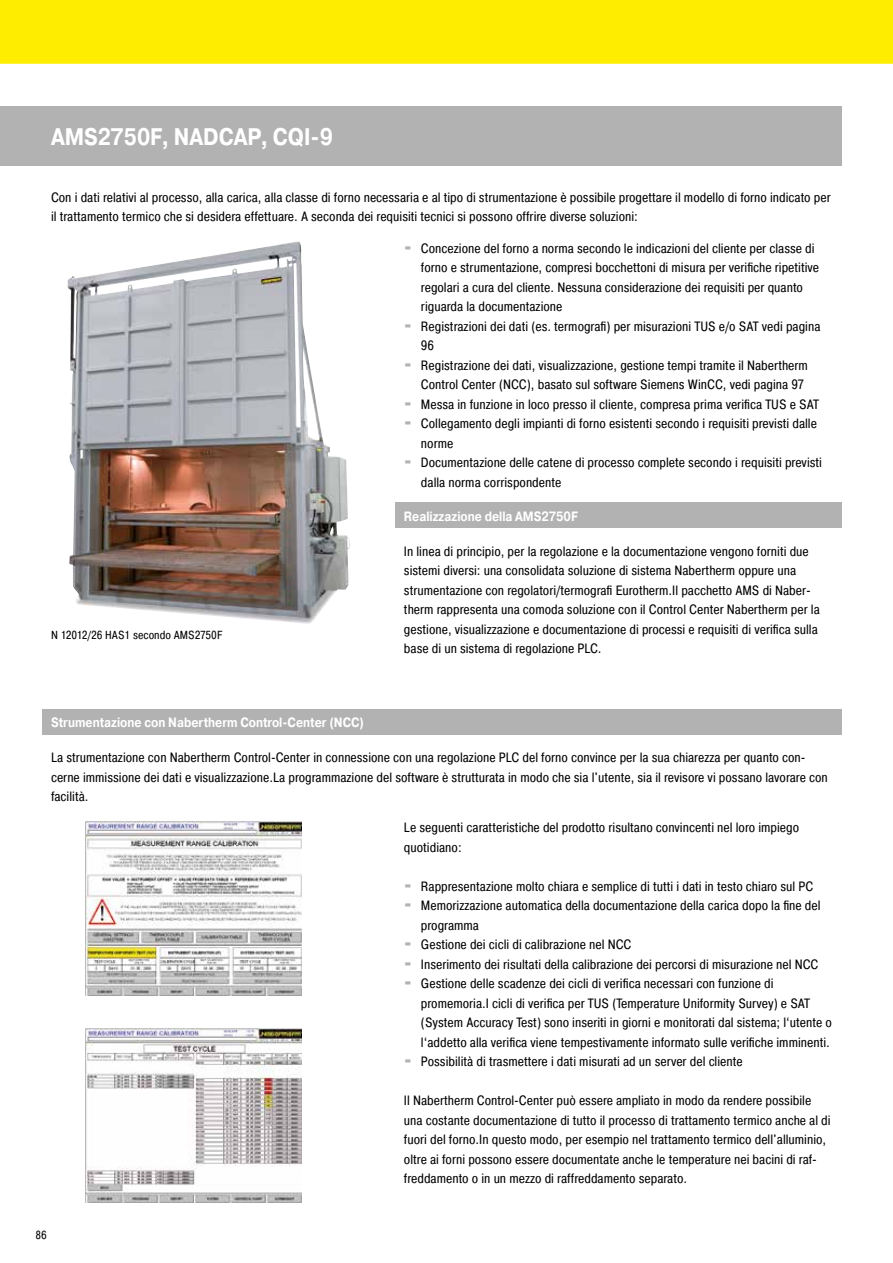
<style>
.page{position:relative;width:893px;height:1263px;background:#fff}
.page>*{position:absolute;margin:0;border:0;box-sizing:border-box;transform-origin:0 0}
.t1{font:700 24px "Pragmatica";color:#fff;scale:.85 1}
.t2{font:13.5px/19.5px "Pragmatica Cond";color:#000}
.t3{font:700 13.5px "Pragmatica";color:#fff;scale:.85 1}
.t4{font:11.7px "Pragmatica Cond";color:#000}
.s1{font-family:"Blackoak Std";color:#b3b2b2}
</style>
<div class="page">
<div style="left:0;top:106px;width:842px;height:60px;background:#b3b2b2"></div>
<img style="left:67px;top:242px;width:283px;height:382px">
<img style="left:85px;top:1029px;width:217px;height:173px">
<img style="left:85px;top:822px;width:217px;height:173px">
<div style="left:395px;top:502px;width:447px;height:26px;background:#b3b2b2"></div>
<div style="left:43px;top:709px;width:799px;height:26px;background:#b3b2b2"></div>
<div style="left:0;top:0;width:893px;height:64px;background:#ffed00"></div>
<h1 class="t1" style="left:51px;top:122px;width:333px">AMS2750F, NADCAP, CQI-9</h1>
<p class="t2" style="left:51px;top:187px;width:781px">Con i dati relativi al processo, alla carica, alla classe di forno necessaria e al tipo di strumentazione è possibile progettare il modello di forno indicato per il trattamento termico che si desidera effettuare. A seconda dei requisiti tecnici si possono offrire diverse soluzioni:</p>
<p class="t2" style="left:404px;top:238px;width:412px"><span class="s1">·</span> Concezione del forno a norma secondo le indicazioni del cliente per classe di</p>
<p class="t2" style="left:421px;top:258px;width:400px">forno e strumentazione, compresi bocchettoni di misura per verifiche ripetitive</p>
<p class="t2" style="left:421px;top:277px;width:384px">regolari a cura del cliente. Nessuna considerazione dei requisiti per quanto</p>
<p class="t2" style="left:421px;top:297px;width:143px">riguarda la documentazione</p>
<p class="t2" style="left:404px;top:316px;width:418px"><span class="s1">·</span> Registrazioni dei dati (es. termografi) per misurazioni TUS e/o SAT vedi pagina</p>
<p class="t2" style="left:421px;top:336px;width:15px">96</p>
<p class="t2" style="left:404px;top:355px;width:405px"><span class="s1">·</span> Registrazione dei dati, visualizzazione, gestione tempi tramite il Nabertherm</p>
<p class="t2" style="left:421px;top:375px;width:385px">Control Center (NCC), basato sul software Siemens WinCC, vedi pagina 97</p>
<p class="t2" style="left:404px;top:394px;width:417px"><span class="s1">·</span> Messa in funzione in loco presso il cliente, compresa prima verifica TUS e SAT</p>
<p class="t2" style="left:404px;top:414px;width:415px"><span class="s1">·</span> Collegamento degli impianti di forno esistenti secondo i requisiti previsti dalle</p>
<p class="t2" style="left:421px;top:433px;width:34px">norme</p>
<p class="t2" style="left:404px;top:453px;width:420px"><span class="s1">·</span> Documentazione delle catene di processo complete secondo i requisiti previsti</p>
<p class="t2" style="left:421px;top:472px;width:142px">dalla norma corrispondente</p>
<p class="t4" style="left:51px;top:627px;width:173px">N 12012/26 HAS1 secondo AMS2750F</p>
<p class="t3" style="left:404px;top:507px;width:206px">Realizzazione della AMS2750F</p>
<p class="t2" style="left:404px;top:541px;width:417px">In linea di principio, per la regolazione e la documentazione vengono forniti due sistemi diversi: una consolidata soluzione di sistema Nabertherm oppure una strumentazione con regolatori/termografi Eurotherm.Il pacchetto AMS di Naber&shy;therm rappresenta una comoda soluzione con il Control Center Nabertherm per la gestione, visualizzazione e documentazione di processi e requisiti di verifica sulla base di un sistema di regolazione PLC.</p>
<p class="t3" style="left:51px;top:714px;width:370px">Strumentazione con Nabertherm Control-Center (NCC)</p>
<p class="t2" style="left:51px;top:748px;width:778px">La strumentazione con Nabertherm Control-Center in connessione con una regolazione PLC del forno convince per la sua chiarezza per quanto con&shy;cerne immissione dei dati e visualizzazione.La programmazione del software è strutturata in modo che sia l'utente, sia il revisore vi possano lavorare con facilità.</p>
<p class="t4" style="left:35px;top:1228px;width:13px">86</p>
<p class="t2" style="left:404px;top:818px;width:397px">Le seguenti caratteristiche del prodotto risultano convincenti nel loro impiego quotidiano:</p>
<p class="t2" style="left:404px;top:876px;width:411px"><span class="s1">·</span> Rappresentazione molto chiara e semplice di tutti i dati in testo chiaro sul PC</p>
<p class="t2" style="left:404px;top:896px;width:418px"><span class="s1">·</span> Memorizzazione automatica della documentazione della carica dopo la fine del</p>
<p class="t2" style="left:421px;top:915px;width:60px">programma</p>
<p class="t2" style="left:404px;top:935px;width:229px"><span class="s1">·</span> Gestione dei cicli di calibrazione nel NCC</p>
<p class="t2" style="left:404px;top:954px;width:416px"><span class="s1">·</span> Inserimento dei risultati della calibrazione dei percorsi di misurazione nel NCC</p>
<p class="t2" style="left:404px;top:974px;width:371px"><span class="s1">·</span> Gestione delle scadenze dei cicli di verifica necessari con funzione di</p>
<p class="t2" style="left:421px;top:993px;width:391px">promemoria.I cicli di verifica per TUS (Temperature Uniformity Survey) e SAT</p>
<p class="t2" style="left:421px;top:1013px;width:413px">(System Accuracy Test) sono inseriti in giorni e monitorati dal sistema; l‘utente o</p>
<p class="t2" style="left:421px;top:1032px;width:410px">l‘addetto alla verifica viene tempestivamente informato sulle verifiche imminenti.</p>
<p class="t2" style="left:404px;top:1052px;width:340px"><span class="s1">·</span> Possibilità di trasmettere i dati misurati ad un server del cliente</p>
<p class="t2" style="left:404px;top:1091px;width:428px">Il Nabertherm Control-Center può essere ampliato in modo da rendere possibile una costante documentazione di tutto il processo di trattamento termico anche al di fuori del forno.In questo modo, per esempio nel trattamento termico dell'alluminio, oltre ai forni possono essere documentate anche le temperature nei bacini di raf&shy;freddamento o in un mezzo di raffreddamento separato.</p>
</div>
